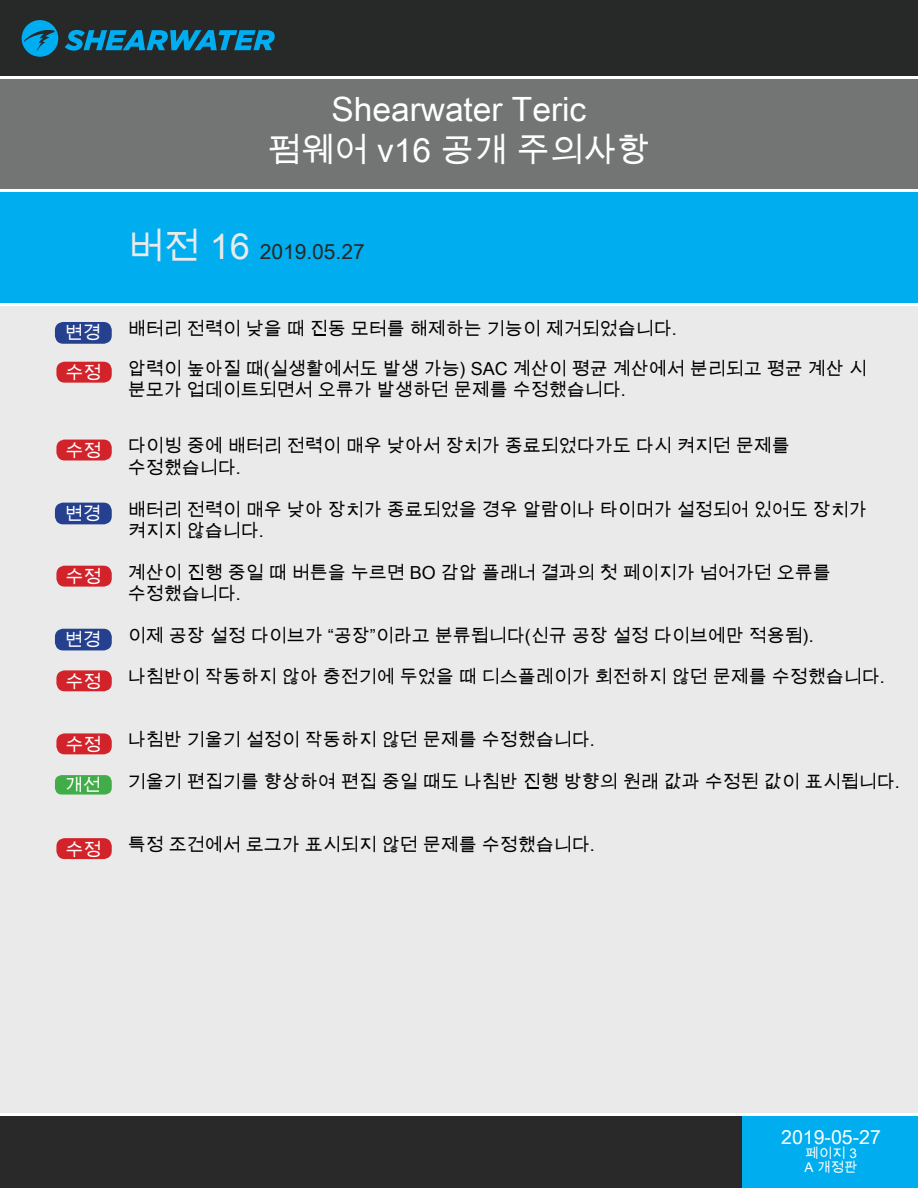
<style>
.page{position:relative;width:918px;height:1188px;background:#fff}
.page>*{position:absolute;margin:0;border:0;box-sizing:border-box;transform-origin:0 0}
.t1{font:33.45px/40.2px "Arial Unicode MS";color:#fff;text-align:center}
.t2{font:21px "Arial Unicode MS";color:#272828}
.t3{font:19.5px "Arial Unicode MS";color:#fff}
.t4{font:18px/21.6px "Arial Unicode MS";color:#000}
.t5{font:18px "Arial Unicode MS";color:#fff}
.t6{font:13.5px "Arial Unicode MS";color:#fff}
.s1{font-size:36px;color:#eaeaea}
</style>
<div class="page">
<div style="left:0;top:0;width:918px;height:77px;background:#272828"></div>
<div style="left:0;top:1114px;width:918px;height:74px;background:#292929"></div>
<div style="left:0;top:305px;width:918px;height:809px;background:#eaeaea"></div>
<svg style="left:65px;top:30px;width:210px;height:21px"></svg>
<svg style="left:22px;top:20px;width:36px;height:37px"></svg>
<div style="left:0;top:191px;width:918px;height:114px;background:#00aeef"></div>
<div style="left:0;top:77px;width:918px;height:114px;background:#737474"></div>
<div style="left:742px;top:1114px;width:176px;height:74px;background:#00aeef"></div>
<hr style="left:0;top:76px;width:918px;height:3px;background:#fff">
<hr style="left:0;top:189px;width:918px;height:3px;background:#fff">
<hr style="left:0;top:303px;width:918px;height:3px;background:#fff">
<hr style="left:0;top:1113px;width:918px;height:3px;background:#fff">
<div style="left:57px;top:362px;width:54px;height:20px;background:#d2232a;border-radius:8px"></div>
<div style="left:56px;top:362px;width:56px;height:21px;border:2px solid #d2232a;border-radius:8px"></div>
<div style="left:57px;top:440px;width:54px;height:20px;background:#d2232a;border-radius:8px"></div>
<div style="left:56px;top:440px;width:56px;height:20px;border:2px solid #d2232a;border-radius:8px"></div>
<div style="left:57px;top:566px;width:54px;height:20px;background:#d2232a;border-radius:8px"></div>
<div style="left:56px;top:566px;width:56px;height:21px;border:2px solid #d2232a;border-radius:8px"></div>
<div style="left:57px;top:671px;width:54px;height:20px;background:#d2232a;border-radius:8px"></div>
<div style="left:56px;top:670px;width:56px;height:21px;border:2px solid #d2232a;border-radius:8px"></div>
<div style="left:57px;top:734px;width:54px;height:20px;background:#d2232a;border-radius:8px"></div>
<div style="left:56px;top:733px;width:56px;height:21px;border:2px solid #d2232a;border-radius:8px"></div>
<div style="left:57px;top:839px;width:54px;height:19px;background:#d2232a;border-radius:8px"></div>
<div style="left:56px;top:838px;width:56px;height:21px;border:2px solid #d2232a;border-radius:8px"></div>
<div style="left:56px;top:776px;width:55px;height:18px;background:#41ad49;border-radius:6px"></div>
<div style="left:55px;top:775px;width:57px;height:20px;border:2px solid #41ad49;border-radius:6px"></div>
<div style="left:56px;top:323px;width:55px;height:20px;background:#25408f;border-radius:8px"></div>
<div style="left:55px;top:322px;width:57px;height:22px;border:2px solid #25408f;border-radius:8px"></div>
<div style="left:56px;top:503px;width:55px;height:21px;background:#25408f;border-radius:8px"></div>
<div style="left:55px;top:503px;width:57px;height:21px;border:2px solid #25408f;border-radius:8px"></div>
<div style="left:56px;top:629px;width:55px;height:21px;background:#25408f;border-radius:8px"></div>
<div style="left:55px;top:629px;width:57px;height:21px;border:2px solid #25408f;border-radius:8px"></div>
<h1 class="t1" style="left:268px;top:89px;width:384px">Shearwater Teric<br>펌웨어 v16 공개 주의사항</h1>
<p class="t2" style="left:128px;top:236px;width:239px"><span class="s1">버전 16</span> 2019.05.27</p>
<p class="t5" style="left:65px;top:320px;width:37px">변경</p>
<p class="t4" style="left:128px;top:317px;width:551px">배터리 전력이 낮을 때 진동 모터를 해제하는 기능이 제거되었습니다.</p>
<p class="t5" style="left:65px;top:360px;width:37px">수정</p>
<p class="t5" style="left:65px;top:438px;width:37px">수정</p>
<p class="t4" style="left:128px;top:357px;width:741px">압력이 높아질 때(실생활에서도 발생 가능) SAC 계산이 평균 계산에서 분리되고 평균 계산 시 분모가 업데이트되면서 오류가 발생하던 문제를 수정했습니다.</p>
<p class="t4" style="left:128px;top:435px;width:664px">다이빙 중에 배터리 전력이 매우 낮아서 장치가 종료되었다가도 다시 켜지던 문제를 수정했습니다.</p>
<p class="t5" style="left:65px;top:501px;width:37px">변경</p>
<p class="t4" style="left:128px;top:498px;width:741px">배터리 전력이 매우 낮아 장치가 종료되었을 경우 알람이나 타이머가 설정되어 있어도 장치가 켜지지 않습니다.</p>
<p class="t5" style="left:65px;top:564px;width:37px">수정</p>
<p class="t4" style="left:128px;top:561px;width:705px">계산이 진행 중일 때 버튼을 누르면 BO 감압 플래너 결과의 첫 페이지가 넘어가던 오류를 수정했습니다.</p>
<p class="t5" style="left:65px;top:627px;width:37px">변경</p>
<p class="t4" style="left:128px;top:624px;width:688px">이제 공장 설정 다이브가 “공장”이라고 분류됩니다(신규 공장 설정 다이브에만 적용됨).</p>
<p class="t5" style="left:65px;top:668px;width:37px">수정</p>
<p class="t4" style="left:128px;top:666px;width:759px">나침반이 작동하지 않아 충전기에 두었을 때 디스플레이가 회전하지 않던 문제를 수정했습니다.</p>
<p class="t5" style="left:65px;top:731px;width:37px">수정</p>
<p class="t4" style="left:128px;top:729px;width:469px">나침반 기울기 설정이 작동하지 않던 문제를 수정했습니다.</p>
<p class="t5" style="left:65px;top:772px;width:37px">개선</p>
<p class="t4" style="left:128px;top:770px;width:774px">기울기 편집기를 향상하여 편집 중일 때도 나침반 진행 방향의 원래 값과 수정된 값이 표시됩니다.</p>
<p class="t5" style="left:65px;top:836px;width:37px">수정</p>
<p class="t4" style="left:128px;top:834px;width:469px">특정 조건에서 로그가 표시되지 않던 문제를 수정했습니다.</p>
<p class="t3" style="left:781px;top:1123px;width:101px">2019-05-27</p>
<p class="t6" style="left:804px;top:1158px;width:55px">A 개정판</p>
<p class="t6" style="left:805px;top:1144px;width:53px">페이지 3</p>
</div>
